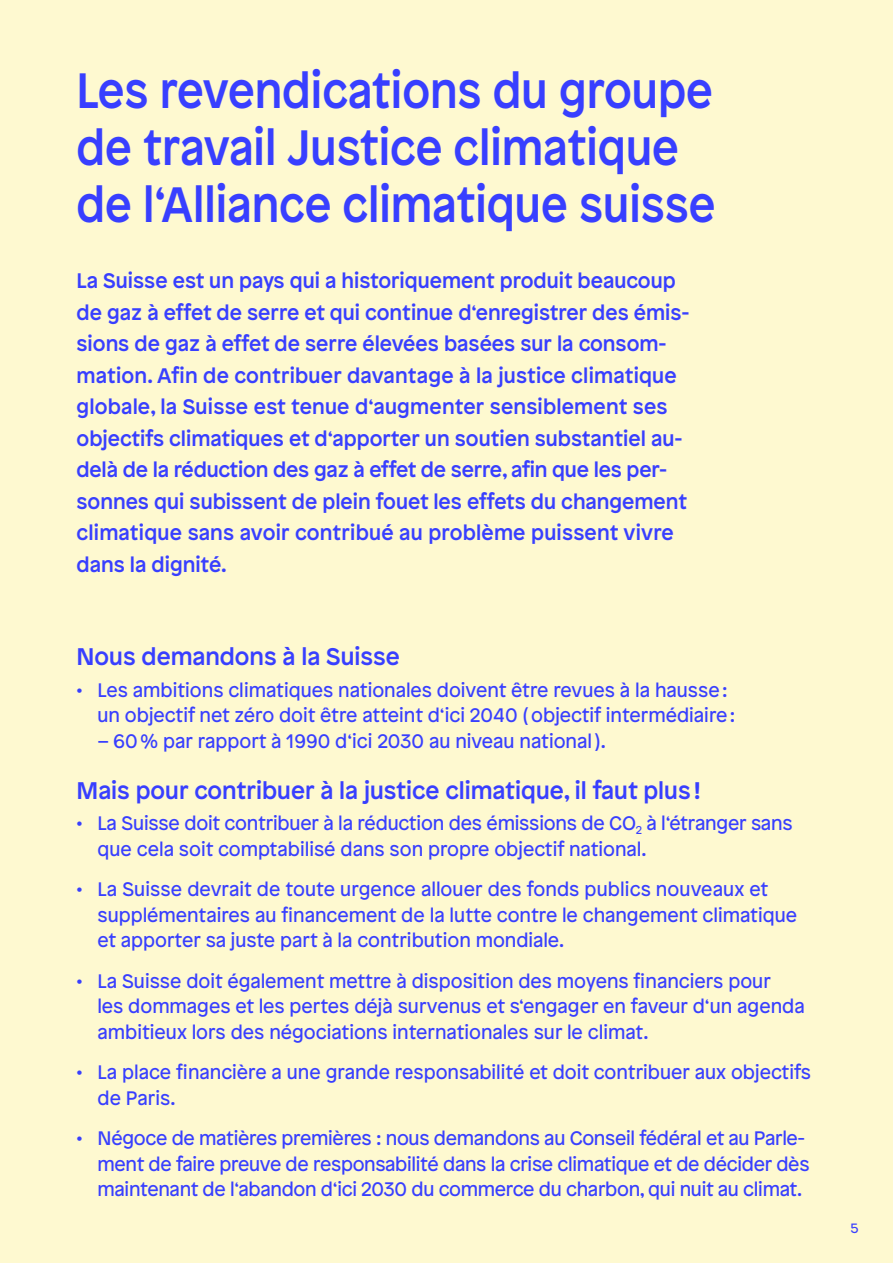
<style>
.page{position:relative;width:893px;height:1263px;background:#fef9d0}
.page>*{position:absolute;margin:0;border:0;box-sizing:border-box;transform-origin:0 0}
.t1{font:500 49.5px/57px "Patron";color:#383fff;scale:.92 1}
.t2{font:500 24px "Patron";color:#383fff}
.t3{font:500 21px/31.5px "Patron";color:#383fff}
.t4{font:19.5px/25.5px "Patron";color:#383fff}
.t5{font:13.5px "Patron";color:#383fff}
.s1{font-weight:500}
</style>
<div class="page">
<h1 class="t1" style="left:77px;top:58px;width:696px">Les revendications du groupe de travail Justice climatique de l‘Alliance climatique suisse</h1>
<p class="t3" style="left:77px;top:263px;width:615px">La Suisse est un pays qui a historiquement produit beaucoup de gaz à effet de serre et qui continue d‘enregistrer des émis&shy;sions de gaz à effet de serre élevées basées sur la consom&shy;mation. Afin de contribuer davantage à la justice climatique globale, la Suisse est tenue d‘augmenter sensiblement ses objectifs climatiques et d‘apporter un soutien substantiel au&shy;delà de la réduction des gaz à effet de serre, afin que les per&shy;sonnes qui subissent de plein fouet les effets du changement climatique sans avoir contribué au problème puissent vivre dans la dignité.</p>
<p class="t2" style="left:77px;top:638px;width:325px">Nous demandons à la Suisse</p>
<p class="t4" style="left:98px;top:676px;width:639px;text-indent:-21px"><span class="s1">•</span> Les ambitions climatiques nationales doivent être revues à la hausse : un objectif net zéro doit être atteint d‘ici 2040 ( objectif intermédiaire :</p>
<p class="t4" style="left:98px;top:727px;width:510px">– 60 % par rapport à 1990 d‘ici 2030 au niveau national ).</p>
<p class="t2" style="left:77px;top:771px;width:626px">Mais pour contribuer à la justice climatique, il faut plus !</p>
<p class="t4" style="left:98px;top:809px;width:696px;text-indent:-21px"><span class="s1">•</span> La Suisse doit contribuer à la réduction des émissions de CO<sub>2</sub> à l‘étranger sans que cela soit comptabilisé dans son propre objectif national.</p>
<p class="t4" style="left:98px;top:875px;width:701px;text-indent:-21px"><span class="s1">•</span> La Suisse devrait de toute urgence allouer des fonds publics nouveaux et supplémentaires au financement de la lutte contre le changement climatique et apporter sa juste part à la contribution mondiale.</p>
<p class="t4" style="left:98px;top:967px;width:709px;text-indent:-21px"><span class="s1">•</span> La Suisse doit également mettre à disposition des moyens financiers pour<br>les dommages et les pertes déjà survenus et s‘engager en faveur d‘un agenda ambitieux lors des négociations internationales sur le climat.</p>
<p class="t4" style="left:98px;top:1058px;width:715px;text-indent:-21px"><span class="s1">•</span> La place financière a une grande responsabilité et doit contribuer aux objectifs de Paris.</p>
<p class="t4" style="left:98px;top:1124px;width:713px;text-indent:-21px"><span class="s1">•</span> Négoce de matières premières : nous demandons au Conseil fédéral et au Parle&shy;ment de faire preuve de responsabilité dans la crise climatique et de décider dès maintenant de l‘abandon d‘ici 2030 du commerce du charbon, qui nuit au climat.</p>
<p class="t5" style="left:850px;top:1218px;width:10px">5</p>
</div>
